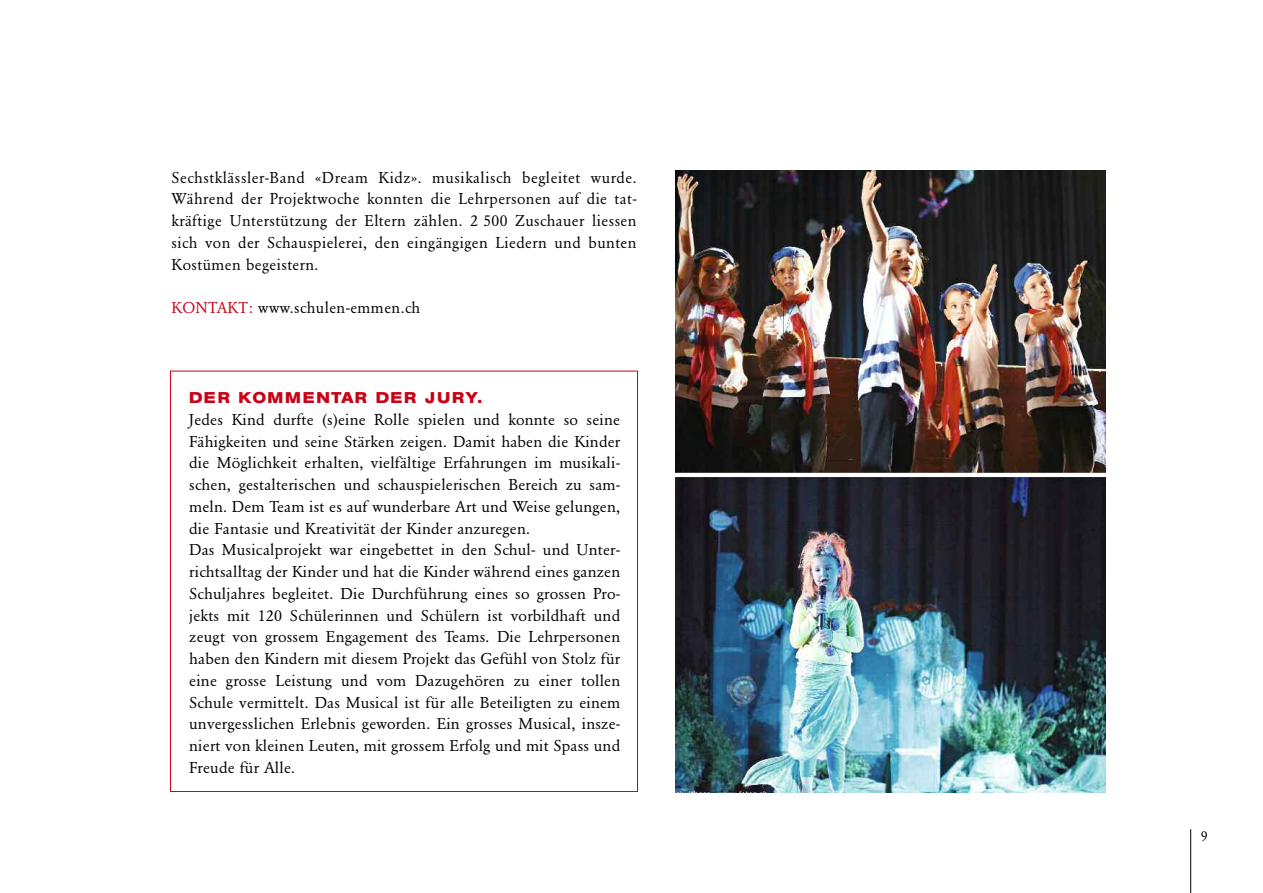
<style>
.page{position:relative;width:1263px;height:893px;background:#fff}
.page>*{position:absolute;margin:0;border:0;box-sizing:border-box;transform-origin:0 0}
.t1{font:15px/21.8px "GA12";letter-spacing:.025em;color:#000}
.t2{font:700 expanded 15px "AK12";letter-spacing:.09em;color:#ca0016}
.t3{font:13.5px "GA12";color:#000}
.s1{color:#ca0016}
</style>
<div class="page">
<hr style="left:1190px;top:829px;width:1px;height:64px;background:#000">
<img style="left:675px;top:477px;width:431px;height:315px">
<img style="left:675px;top:170px;width:431px;height:303px">
<p class="t1" style="left:172px;top:166px;width:466px;text-align:justify">Sechstklässler-Band «Dream Kidz». musikalisch begleitet wurde.<br>Während der Projektwoche konnten die Lehrpersonen auf die tat&shy;kräftige Unterstützung der Eltern zählen. 2 500 Zuschauer liessen sich von der Schauspielerei, den eingängigen Liedern und bunten Kostümen begeistern.</p>
<p class="t1" style="left:172px;top:297px;width:250px"><span class="s1">KONTAKT:</span> www.schulen-emmen.ch</p>
<p class="t2" style="left:189px;top:389px;width:294px">DER KOMMENTAR DER JURY.</p>
<p class="t1" style="left:189px;top:409px;width:432px">Jedes Kind durfte (s)eine Rolle spielen und konnte so seine Fähigkeiten und seine Stärken zeigen. Damit haben die Kinder die Möglichkeit erhalten, vielfältige Erfahrungen im musikali&shy;schen, gestalterischen und schauspielerischen Bereich zu sam&shy;meln. Dem Team ist es auf wunderbare Art und Weise gelungen, die Fantasie und Kreativität der Kinder anzuregen.<br>Das Musicalprojekt war eingebettet in den Schul- und Unter&shy;richtsalltag der Kinder und hat die Kinder während eines ganzen Schuljahres begleitet. Die Durchführung eines so grossen Pro&shy;jekts mit 120 Schülerinnen und Schülern ist vorbildhaft und zeugt von grossem Engagement des Teams. Die Lehrpersonen haben den Kindern mit diesem Projekt das Gefühl von Stolz für eine grosse Leistung und vom Dazugehören zu einer tollen Schule vermittelt. Das Musical ist für alle Beteiligten zu einem unvergesslichen Erlebnis geworden. Ein grosses Musical, insze&shy;niert von kleinen Leuten, mit grossem Erfolg und mit Spass und Freude für Alle.</p>
<p class="t3" style="left:1201px;top:828px;width:8px">9</p>
</div>
